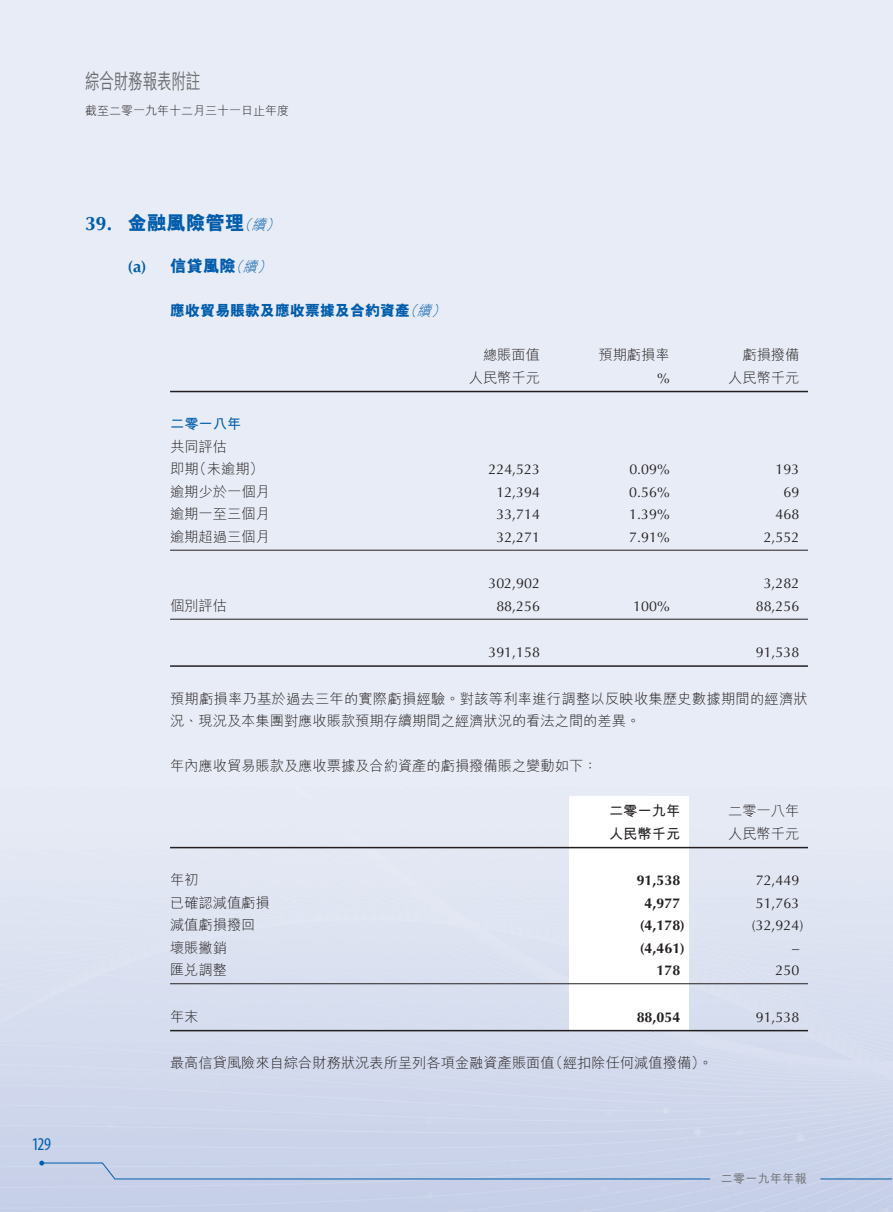
<style>
.page{position:relative;width:893px;height:1212px;background:#fff}
.page>*{position:absolute;margin:0;border:0;box-sizing:border-box;transform-origin:0 0}
.t1{font:500 21px "M Hei HK";letter-spacing:-.02em;color:#6c6d70;scale:.7 1}
.t2{font:800 19.5px "M Hei HK";color:#015dab}
.t3{font:700 19.5px "Optima LT Std";color:#015dab}
.t4{font:condensed 18px "Myriad Pro";color:#015dab}
.t5{font:800 16.5px "M Hei HK";color:#015dab}
.t6{font:700 16.5px "Optima LT Std";color:#015dab}
.t7{font:800 15px "M Hei HK";color:#015dab}
.t8{font:300 14.25px "M Hei HK";color:#231f20}
.t9{font:14.25px "Optima LT Std";color:#231f20}
.t10{font:300 14.25px/22.5px "M Hei HK";letter-spacing:.02em;color:#231f20}
.t11{font:700 14.25px "Optima LT Std";color:#231f20}
.t12{font:700 14.25px "M Hei HK";color:#231f20}
.t13{font:italic 300 14.25px "M Hei HK";color:#015dab}
.t14{font:700 14.25px "M Hei HK";color:#015dab}
.t15{font:300 12px "M Hei HK";color:#231f20}
.t16{font:500 12px "M Hei HK";letter-spacing:.03em;color:#6c6d70}
</style>
<div class="page">
<img style="left:0;top:0;width:893px;height:1212px">
<svg style="left:39px;top:1160px;width:672px;height:20px;background:#becce5"></svg>
<hr style="left:820px;top:1178px;width:72px;height:1px;background:#015dab">
<div style="left:570px;top:796px;width:119px;height:235px;background:#fff"></div>
<hr style="left:170px;top:391px;width:638px;height:1px;background:#231f20">
<hr style="left:170px;top:550px;width:638px;height:1px;background:#231f20">
<hr style="left:170px;top:619px;width:638px;height:1px;background:#231f20">
<hr style="left:170px;top:665px;width:638px;height:2px;background:#231f20">
<hr style="left:170px;top:847px;width:638px;height:1px;background:#231f20">
<hr style="left:170px;top:983px;width:638px;height:1px;background:#231f20">
<hr style="left:170px;top:1030px;width:638px;height:1px;background:#231f20">
<h1 class="t1" style="left:85px;top:66px;width:167px">綜合財務報表附註</h1>
<p class="t15" style="left:85px;top:104px;width:205px">截至二零一九年十二月三十一日止年度</p>
<p class="t4" style="left:32px;top:1133px;width:21px">129</p>
<h2 class="t3" style="left:85px;top:212px;width:29px">39.</h2>
<h2 class="t2" style="left:128px;top:213px;width:118px">金融風險管理</h2>
<p class="t13" style="left:251px;top:218px;width:20px">續</p>
<p class="t13" style="left:237px;top:218px;width:20px">（</p>
<p class="t13" style="left:266px;top:218px;width:20px">(</p>
<p class="t6" style="left:128px;top:257px;width:21px">)a(</p>
<p class="t5" style="left:170px;top:258px;width:67px">信貸風險</p>
<p class="t13" style="left:243px;top:260px;width:20px">續</p>
<p class="t13" style="left:229px;top:260px;width:20px">（</p>
<p class="t13" style="left:257px;top:260px;width:20px">(</p>
<p class="t7" style="left:170px;top:303px;width:241px">應收貿易賬款及應收票據及合約資產</p>
<p class="t13" style="left:417px;top:303px;width:20px">續</p>
<p class="t13" style="left:403px;top:303px;width:20px">（</p>
<p class="t13" style="left:431px;top:303px;width:20px">(</p>
<p class="t14" style="left:170px;top:414px;width:73px">二零一八年</p>
<p class="t8" style="left:170px;top:439px;width:59px">共同評估</p>
<p class="t8" style="left:193px;top:462px;width:73px">（未逾期(</p>
<p class="t8" style="left:170px;top:462px;width:30px">即期</p>
<p class="t8" style="left:170px;top:484px;width:101px">逾期少於一個月</p>
<p class="t8" style="left:170px;top:507px;width:101px">逾期一至三個月</p>
<p class="t8" style="left:170px;top:529px;width:101px">逾期超過三個月</p>
<p class="t8" style="left:170px;top:598px;width:59px">個別評估</p>
<p class="t8" style="left:483px;top:348px;width:58px">總賬面值</p>
<p class="t8" style="left:469px;top:370px;width:73px">人民幣千元</p>
<p class="t9" style="left:488px;top:461px;width:53px">224,523</p>
<p class="t9" style="left:496px;top:484px;width:45px">12,394</p>
<p class="t9" style="left:496px;top:506px;width:45px">33,714</p>
<p class="t9" style="left:496px;top:529px;width:45px">32,271</p>
<p class="t9" style="left:488px;top:575px;width:53px">302,902</p>
<p class="t9" style="left:496px;top:598px;width:45px">88,256</p>
<p class="t8" style="left:598px;top:348px;width:73px">預期虧損率</p>
<p class="t9" style="left:657px;top:370px;width:14px">%</p>
<p class="t9" style="left:629px;top:461px;width:42px">0.09%</p>
<p class="t9" style="left:629px;top:484px;width:42px">0.56%</p>
<p class="t9" style="left:629px;top:506px;width:42px">1.39%</p>
<p class="t9" style="left:629px;top:529px;width:42px">7.91%</p>
<p class="t9" style="left:633px;top:598px;width:38px">100%</p>
<p class="t8" style="left:742px;top:348px;width:58px">虧損撥備</p>
<p class="t8" style="left:728px;top:370px;width:73px">人民幣千元</p>
<p class="t9" style="left:776px;top:461px;width:25px">193</p>
<p class="t9" style="left:783px;top:484px;width:17px">69</p>
<p class="t9" style="left:776px;top:506px;width:25px">468</p>
<p class="t9" style="left:764px;top:529px;width:37px">2,552</p>
<p class="t9" style="left:764px;top:575px;width:37px">3,282</p>
<p class="t9" style="left:756px;top:598px;width:45px">88,256</p>
<p class="t9" style="left:488px;top:644px;width:53px">391,158</p>
<p class="t10" style="left:170px;top:687px;width:639px">預期虧損率乃基於過去三年的實際虧損經驗。對該等利率進行調整以反映收集歷史數據期間的經濟狀況、現況及本集團對應收賬款預期存續期間之經濟狀況的看法之間的差異。</p>
<p class="t8" style="left:170px;top:759px;width:429px">年內應收貿易賬款及應收票據及合約資產的虧損撥備賬之變動如下：</p>
<p class="t8" style="left:728px;top:804px;width:73px">二零一八年</p>
<p class="t9" style="left:756px;top:644px;width:45px">91,538</p>
<p class="t12" style="left:609px;top:801px;width:73px">二零一九年</p>
<p class="t12" style="left:609px;top:823px;width:73px">人民幣千元</p>
<p class="t8" style="left:728px;top:826px;width:73px">人民幣千元</p>
<p class="t8" style="left:170px;top:873px;width:30px">年初</p>
<p class="t11" style="left:637px;top:872px;width:45px">91,538</p>
<p class="t9" style="left:756px;top:872px;width:45px">72,449</p>
<p class="t8" style="left:170px;top:895px;width:101px">已確認減值虧損</p>
<p class="t11" style="left:645px;top:895px;width:37px">4,977</p>
<p class="t9" style="left:756px;top:895px;width:45px">51,763</p>
<p class="t8" style="left:170px;top:918px;width:87px">減值虧損撥回</p>
<p class="t11" style="left:640px;top:917px;width:47px">)4,178(</p>
<p class="t9" style="left:752px;top:917px;width:53px">)32,924(</p>
<p class="t8" style="left:170px;top:940px;width:58px">壞賬撇銷</p>
<p class="t11" style="left:640px;top:940px;width:47px">)4,461(</p>
<p class="t9" style="left:792px;top:940px;width:9px">–</p>
<p class="t8" style="left:170px;top:963px;width:58px">匯兌調整</p>
<p class="t11" style="left:656px;top:962px;width:25px">178</p>
<p class="t9" style="left:776px;top:962px;width:25px">250</p>
<p class="t8" style="left:170px;top:1009px;width:30px">年末</p>
<p class="t11" style="left:637px;top:1009px;width:45px">88,054</p>
<p class="t9" style="left:756px;top:1009px;width:45px">91,538</p>
<p class="t8" style="left:170px;top:1056px;width:386px">最高信貸風險來自綜合財務狀況表所呈列各項金融資產賬面值</p>
<p class="t8" style="left:549px;top:1056px;width:165px">（經扣除任何減值撥備。(</p>
<p class="t16" style="left:721px;top:1170px;width:88px">二零一九年年報</p>
</div>
